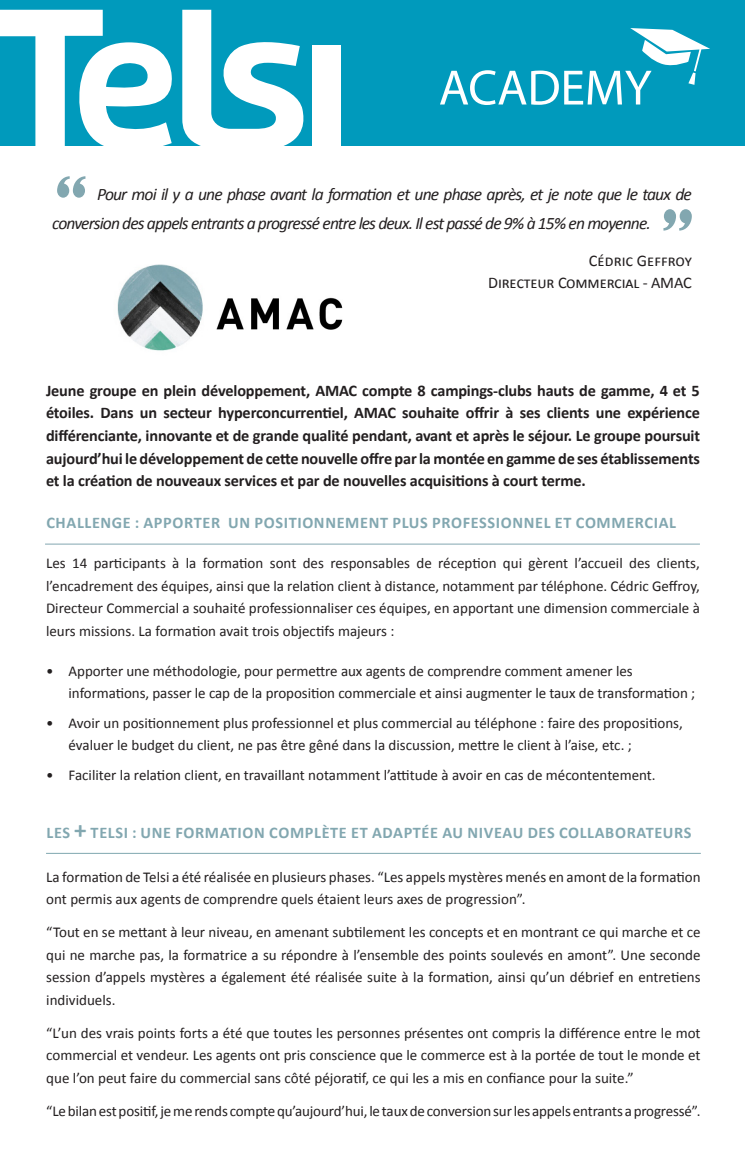
<style>
.page{position:relative;width:745px;height:1170px;background:#fff}
.page>*{position:absolute;margin:0;border:0;box-sizing:border-box;transform-origin:0 0}
.t1{font:50px "Myriad Pro";letter-spacing:-.005em;color:#fff}
.t2{font:italic 17.5px/28.8px "Calibri";letter-spacing:-.05em;color:#231f20}
.t3{font:700 16.25px/22.5px "Calibri";letter-spacing:-.01em;color:#231f20;text-align:justify}
.t4{font:700 16.25px "Calibri";letter-spacing:.04em;color:#82a7b0}
.t5{font:16.25px/22.5px "Calibri";letter-spacing:-.01em;color:#231f20;text-align:right}
.t6{font:15px/22.5px "Calibri";color:#231f20;text-align:justify}
.s1{font-size:25px}
</style>
<div class="page">
<hr style="left:45px;top:544px;width:654px;height:1px;background:#82a7b0">
<div style="left:0;top:0;width:744px;height:145px;background:#009abc"></div>
<svg style="left:0;top:10px;width:173px;height:136px"></svg>
<svg style="left:182px;top:10px;width:123px;height:136px"></svg>
<div style="left:312px;top:45px;width:29px;height:102px;background:#fff"></div>
<svg style="left:630px;top:28px;width:79px;height:57px"></svg>
<svg style="left:57px;top:176px;width:28px;height:22px"></svg>
<svg style="left:663px;top:209px;width:28px;height:21px"></svg>
<hr style="left:46px;top:853px;width:654px;height:1px;background:#7fa7b0">
<img style="left:117px;top:264px;width:122px;height:87px">
<img style="left:209px;top:288px;width:134px;height:41px">
<p class="t1" style="left:438px;top:57px;width:214px">ACADEMY</p>
<p class="t2" style="left:52px;top:179px;width:640px;text-indent:45px">Pour moi il y a une phase avant la formation et une phase après, et je note que le taux de conversion des appels entrants a progressé entre les deux. Il est passé de 9% à 15% en moyenne.</p>
<p class="t5" style="left:488px;top:249px;width:205px">Cédric Geffroy<br>Directeur Commercial - AMAC</p>
<p class="t3" style="left:46px;top:379px;width:655px">Jeune groupe en plein développement, AMAC compte 8 campings-clubs hauts de gamme, 4 et 5 étoiles. Dans un secteur hyperconcurrentiel, AMAC souhaite offrir à ses clients une expérience différenciante, innovante et de grande qualité pendant, avant et après le séjour. Le groupe poursuit aujourd’hui le développement de cette nouvelle offre par la montée en gamme de ses établissements et la création de nouveaux services et par de nouvelles acquisitions à court terme.</p>
<p class="t4" style="left:46px;top:512px;width:631px">CHALLENGE : APPORTER UN POSITIONNEMENT PLUS PROFESSIONNEL ET COMMERCIAL</p>
<p class="t6" style="left:46px;top:551px;width:655px">Les 14 participants à la formation sont des responsables de réception qui gèrent l’accueil des clients, l’encadrement des équipes, ainsi que la relation client à distance, notamment par téléphone. Cédric Geffroy, Directeur Commercial a souhaité professionnaliser ces équipes, en apportant une dimension commerciale à leurs missions. La formation avait trois objectifs majeurs :</p>
<p class="t6" style="left:69px;top:659px;width:627px;text-indent:-22px">• Apporter une méthodologie, pour permettre aux agents de comprendre comment amener les informations, passer le cap de la proposition commerciale et ainsi augmenter le taux de transformation ;</p>
<p class="t6" style="left:69px;top:711px;width:615px;text-indent:-22px">• Avoir un positionnement plus professionnel et plus commercial au téléphone : faire des propositions, évaluer le budget du client, ne pas être gêné dans la discussion, mettre le client à l’aise, etc. ;</p>
<p class="t6" style="left:46px;top:763px;width:610px">• Faciliter la relation client, en travaillant notamment l’attitude à avoir en cas de mécontentement.</p>
<p class="t4" style="left:47px;top:821px;width:646px">LES <span class="s1">+</span> TELSI : UNE FORMATION COMPLÈTE ET ADAPTÉE AU NIVEAU DES COLLABORATEURS</p>
<p class="t6" style="left:46px;top:865px;width:655px">La formation de Telsi a été réalisée en plusieurs phases. “Les appels mystères menés en amont de la formation ont permis aux agents de comprendre quels étaient leurs axes de progression”.</p>
<p class="t6" style="left:46px;top:920px;width:655px">“Tout en se mettant à leur niveau, en amenant subtilement les concepts et en montrant ce qui marche et ce qui ne marche pas, la formatrice a su répondre à l’ensemble des points soulevés en amont”. Une seconde session d’appels mystères a également été réalisée suite à la formation, ainsi qu’un débrief en entretiens individuels.</p>
<p class="t6" style="left:46px;top:1021px;width:655px">“L’un des vrais points forts a été que toutes les personnes présentes ont compris la différence entre le mot commercial et vendeur. Les agents ont pris conscience que le commerce est à la portée de tout le monde et que l’on peut faire du commercial sans côté péjoratif, ce qui les a mis en confiance pour la suite.”</p>
<p class="t6" style="left:46px;top:1099px;width:655px">“Le bilan est positif, je me rends compte qu’aujourd’hui, le taux de conversion sur les appels entrants a progressé”.</p>
</div>
